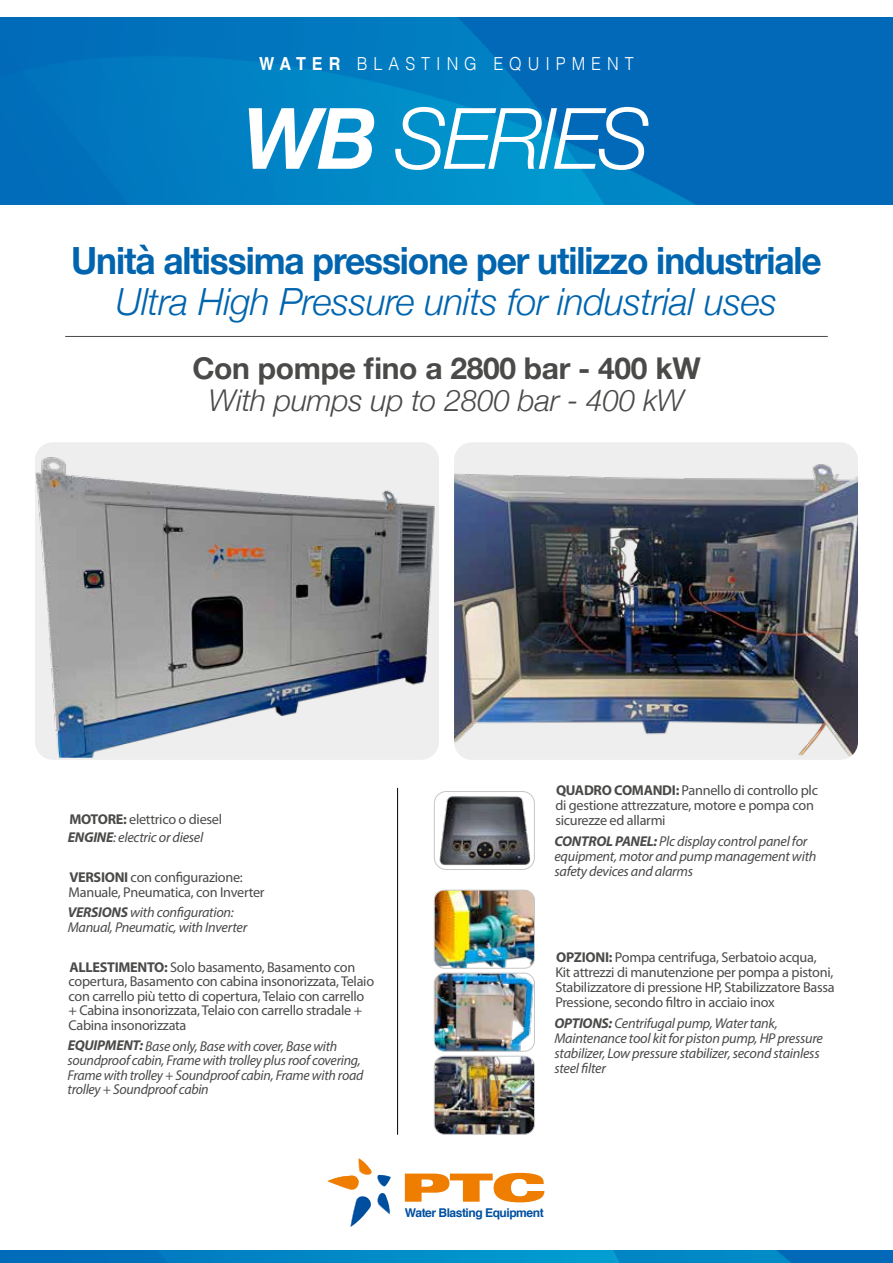
<style>
.page{position:relative;width:893px;height:1263px;background:#fff}
.page>*{position:absolute;margin:0;border:0;box-sizing:border-box;transform-origin:0 0}
.t1{font:italic 300 84.9px "Helvetica Neue";letter-spacing:-.04em;color:#fff}
.t2{font:700 37.5px "Helvetica Neue";letter-spacing:-.03em;color:#0065ae;scale:.94 1}
.t3{font:italic 300 37.5px "Helvetica Neue";letter-spacing:-.01em;color:#0065ae}
.t4{font:700 30px "Helvetica Neue";letter-spacing:-.01em;color:#4a4a49}
.t5{font:italic 300 30px "Helvetica Neue";letter-spacing:-.01em;color:#4a4a49}
.t6{font:300 18px "Helvetica";letter-spacing:.37em;color:#fff;scale:.9 1}
.t7{font:14.25px/14.5px "Myriad Pro";letter-spacing:-.02em;color:#4a4a49}
.t8{font:italic 14.25px/15px "Myriad Pro";letter-spacing:-.02em;color:#4a4a49}
.t9{font:700 12px "Helvetica";letter-spacing:-.04em;color:#004f9f}
.s1{font-weight:700}
.s2{font-weight:700;font-style:normal}
.s3{font-style:normal}
</style>
<div class="page">
<img style="left:0;top:17px;width:893px;height:187px">
<img style="left:0;top:1250px;width:893px;height:13px">
<svg style="left:405px;top:1173px;width:139px;height:29px"></svg>
<svg style="left:327px;top:1158px;width:64px;height:69px"></svg>
<img style="left:35px;top:442px;width:404px;height:316px">
<div style="left:454px;top:442px;width:404px;height:318px;background:#eee;border-radius:18px"></div>
<img style="left:454px;top:464px;width:404px;height:292px">
<hr style="left:65px;top:336px;width:763px;height:1px;background:#4a4a49">
<img style="left:434px;top:890px;width:100px;height:77px">
<div style="left:434px;top:890px;width:101px;height:79px;border:1px solid #c6c6c6;border-radius:10px"></div>
<img style="left:434px;top:973px;width:100px;height:77px">
<div style="left:434px;top:973px;width:101px;height:79px;border:1px solid #c6c6c6;border-radius:10px"></div>
<img style="left:434px;top:1056px;width:99px;height:77px">
<div style="left:434px;top:1056px;width:101px;height:79px;border:1px solid #c6c6c6;border-radius:10px"></div>
<img style="left:436px;top:794px;width:96px;height:72px">
<div style="left:434px;top:791px;width:101px;height:79px;border:1px solid #c6c6c6;border-radius:12px"></div>
<hr style="left:397px;top:788px;width:1px;height:347px;background:#000">
<p class="t6" style="left:259px;top:49px;width:418px"><span class="s1">WATER</span> BLASTING EQUIPMENT</p>
<h1 class="t1" style="left:243px;top:71px;width:409px"><span class="s1">WB</span> SERIES</h1>
<h2 class="t2" style="left:71px;top:231px;width:800px">Unità altissima pressione per utilizzo industriale</h2>
<h2 class="t3" style="left:116px;top:272px;width:663px">Ultra High Pressure units for industrial uses</h2>
<h3 class="t4" style="left:192px;top:345px;width:510px">Con pompe fino a 2800 bar - 400 kW</h3>
<h3 class="t5" style="left:209px;top:376px;width:477px">With pumps up to 2800 bar - 400 kW</h3>
<p class="t8" style="left:68px;top:809px;width:156px;line-height:18.5px"><span class="s2">MOTORE:</span> <span class="s3">elettrico o diesel<br></span><span class="s1">ENGINE</span>: electric or diesel</p>
<p class="t7" style="left:69px;top:870px;width:198px"><span class="s1">VERSIONI</span> con configurazione:<br>Manuale, Pneumatica, con Inverter</p>
<p class="t8" style="left:68px;top:905px;width:181px;line-height:14.5px"><span class="s1">VERSIONS</span> with configuration:<br>Manual, Pneumatic, with Inverter</p>
<p class="t7" style="left:69px;top:959px;width:307px"><span class="s1">ALLESTIMENTO:</span> Solo basamento, Basamento con copertura, Basamento con cabina insonorizzata, Telaio con carrello più tetto di copertura, Telaio con carrello + Cabina insonorizzata, Telaio con carrello stradale + Cabina insonorizzata</p>
<p class="t8" style="left:68px;top:1038px;width:297px;line-height:14.5px"><span class="s1">EQUIPMENT:</span> Base only, Base with cover, Base with soundproof cabin, Frame with trolley plus roof covering, Frame with trolley + Soundproof cabin, Frame with road trolley + Soundproof cabin</p>
<p class="t7" style="left:555px;top:783px;width:264px;line-height:15px"><span class="s1">QUADRO COMANDI:</span> Pannello di controllo plc di gestione attrezzature, motore e pompa con sicurezze ed allarmi</p>
<p class="t8" style="left:554px;top:834px;width:263px"><span class="s1">CONTROL PANEL:</span> Plc display control panel for equipment, motor and pump management with safety devices and alarms</p>
<p class="t7" style="left:555px;top:949px;width:281px;line-height:15px"><span class="s1">OPZIONI:</span> Pompa centrifuga, Serbatoio acqua, Kit attrezzi di manutenzione per pompa a pistoni, Stabilizzatore di pressione HP, Stabilizzatore Bassa Pressione, secondo filtro in acciaio inox</p>
<p class="t8" style="left:554px;top:1015px;width:270px"><span class="s1">OPTIONS:</span> Centrifugal pump, Water tank, Maintenance tool kit for piston pump, HP pressure stabilizer, Low pressure stabilizer, second stainless steel filter</p>
<p class="t9" style="left:405px;top:1203px;width:140px">Water Blasting Equipment</p>
</div>
